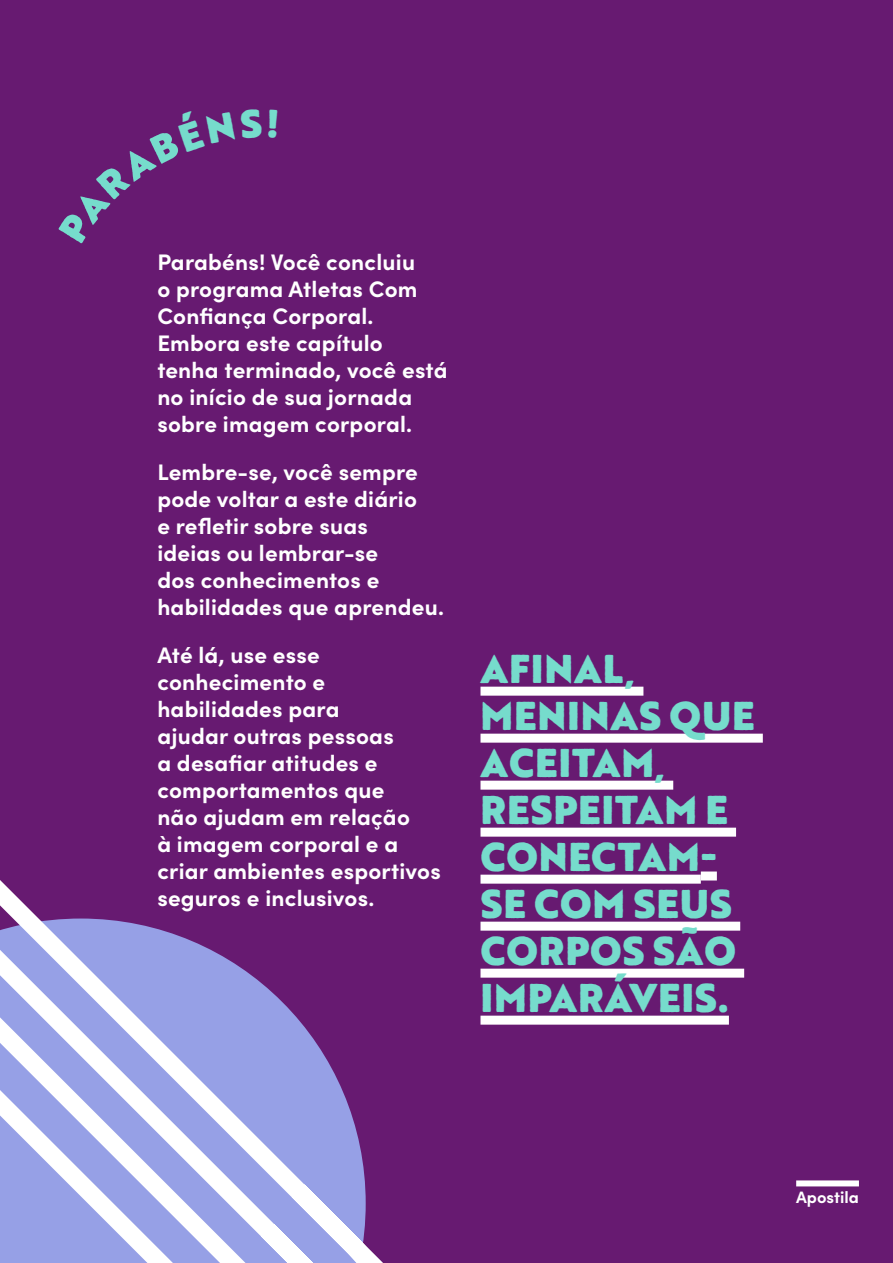
<style>
.page{position:relative;width:893px;height:1263px;background:#671a71}
.page>*{position:absolute;margin:0;border:0;box-sizing:border-box;transform-origin:0 0}
.t1{font:900 39.15px/47px "Brother 1816 Printed";letter-spacing:.02em;color:#76dccc}
.t2{font:700 22.5px/27px "Sofia Pro";letter-spacing:.01em;color:#fff}
.t3{font:700 16.5px "Sofia Pro";color:#fff}
</style>
<div class="page">
<svg style="left:0;top:733px;width:593px;height:530px"></svg>
<div style="left:437px;top:1180px;width:17px;height:6px;background:#671a71"></div>
<div style="left:796px;top:1180px;width:63px;height:6px;background:#fff"></div>
<div style="left:480px;top:687px;width:163px;height:9px;background:#fff"></div>
<div style="left:480px;top:734px;width:283px;height:9px;background:#fff"></div>
<div style="left:480px;top:781px;width:193px;height:9px;background:#fff"></div>
<div style="left:480px;top:828px;width:256px;height:9px;background:#fff"></div>
<div style="left:480px;top:875px;width:221px;height:9px;background:#fff"></div>
<div style="left:701px;top:871px;width:16px;height:9px;background:#fff"></div>
<div style="left:480px;top:922px;width:260px;height:9px;background:#fff"></div>
<div style="left:480px;top:969px;width:264px;height:9px;background:#fff"></div>
<div style="left:480px;top:1016px;width:249px;height:9px;background:#fff"></div>
<p class="t2" style="left:157px;top:246px;width:292px">Parabéns! Você concluiu<br>o programa Atletas Com<br>Confiança Corporal.<br>Embora este capítulo tenha terminado, você está no início de sua jornada sobre imagem corporal.</p>
<p class="t2" style="left:157px;top:457px;width:288px">Lembre-se, você sempre pode voltar a este diário<br>e refletir sobre suas<br>ideias ou lembrar-se<br>dos conhecimentos e habilidades que aprendeu.</p>
<p class="t2" style="left:157px;top:640px;width:285px">Até lá, use esse conhecimento e habilidades para<br>ajudar outras pessoas<br>a desafiar atitudes e comportamentos que<br>não ajudam em relação<br>à imagem corporal e a criar ambientes esportivos seguros e inclusivos.</p>
<h1 class="t1" style="left:480px;top:644px;width:276px">AFINAL,<br>MENINAS QUE<br>ACEITAM,<br>RESPEITAM E<br>CONECTAM-<br>SE COM SEUS<br>CORPOS SÃO<br>IMPARÁVEIS.</h1>
<p class="t3" style="left:796px;top:1185px;width:64px">Apostila</p>
</div>
